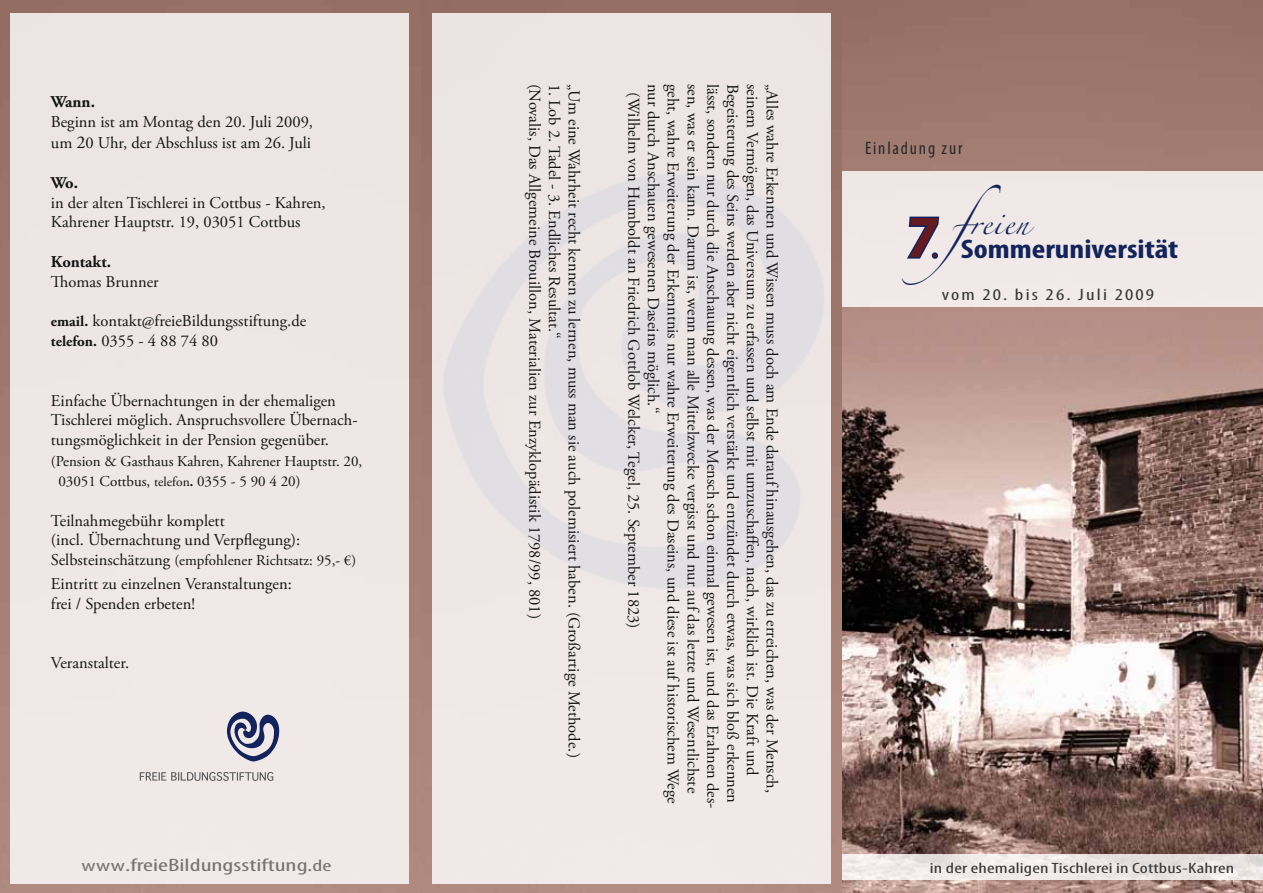
<style>
.page{position:relative;width:1263px;height:893px;background:#fff}
.page>*{position:absolute;margin:0;border:0;box-sizing:border-box;transform-origin:0 0}
.t1{font:italic 700 60px "Myriad Pro";color:#651921}
.t2{font:700 condensed 27px "Myriad Pro";color:#13235b;scale:1.2 1}
.t3{font:21px "Zapfino";letter-spacing:.05em;color:#13235b}
.t4{font:condensed 18px "Myriad Pro";color:#282829;scale:1.52 1}
.t5{font:condensed 18px "Myriad Pro";letter-spacing:.1em;color:#282829}
.t6{font:16.5px/19.8px "Adobe Garamond Pro";color:#141415}
.t7{font:condensed 16.5px "Myriad Pro";letter-spacing:.1em;color:#373739;scale:1.3 1}
.t8{font:700 16.5px "Adobe Garamond Pro";color:#141415}
.t9{font:15px/19.8px "Adobe Garamond Pro";color:#141415}
.t10{font:condensed 15px "Myriad Pro";letter-spacing:.01em;color:#373739;scale:1.39 1}
.s1{font-size:18px}
.s2{font-weight:700;font-size:15px}
.s3{font-size:13.5px}
.s4{font-weight:700;font-size:13.5px}
.s5{font-size:16.5px}
.s6{font-size:29.7px}
.s7{font-style:italic;font-stretch:normal;font-size:18px;color:#651921}
</style>
<div class="page">
<img style="left:0;top:0;width:1263px;height:893px">
<div style="left:433px;top:13px;width:398px;height:870px;background:#ede6e4"></div>
<div style="left:842px;top:171px;width:421px;height:135px;background:#f0e9e7"></div>
<svg style="left:842px;top:854px;width:421px;height:26px;background:#ede7e5"></svg>
<svg style="left:907px;top:216px;width:33px;height:43px"></svg>
<div style="left:932px;top:252px;width:6px;height:7px;border:3px solid #13235b;border-radius:50%"></div>
<div style="left:10px;top:13px;width:399px;height:871px;background:#eee7e5"></div>
<svg style="left:140px;top:772px;width:133px;height:9px"></svg>
<svg style="left:227px;top:712px;width:52px;height:49px"></svg>
<p class="t8" style="left:51px;top:92px;width:46px">Wann.</p>
<p class="t6" style="left:51px;top:111px;width:264px;line-height:21.6px">Beginn ist am Montag den 20. Juli 2009, um <span class="s1">2</span>0 Uhr, der Abschluss ist am 26. Juli</p>
<p class="t8" style="left:51px;top:173px;width:29px">Wo.</p>
<p class="t6" style="left:51px;top:193px;width:276px">in der alten Tischlerei in Cottbus - Kahren,<br>Kahrener Hauptstr. 19, 03051 Cottbus</p>
<p class="t8" style="left:51px;top:252px;width:62px">Kontakt.</p>
<p class="t6" style="left:51px;top:272px;width:109px">Thomas Brunner</p>
<p class="t6" style="left:51px;top:312px;width:257px"><span class="s2">email.</span> kontakt@freieBildungsstiftung.de <span class="s2">telefon.</span> 0355 - 4 88 74 80</p>
<p class="t6" style="left:51px;top:391px;width:308px">Einfache Übernachtungen in der ehemaligen<br>Tischlerei möglich. Anspruchsvollere Übernach&shy;tungsmöglichkeit in der Pension gegenüber.</p>
<p class="t9" style="left:58px;top:452px;width:305px;text-indent:-8px">(Pension &amp; Gasthaus Kahren, Kahrener Hauptstr. 20,<br>03051 Cottbus, <span class="s3">telefon</span><span class="s4">.</span> 0355 - 5 90 4 20)</p>
<p class="t6" style="left:51px;top:511px;width:251px">Teilnahmegebühr komplett<br>(incl. Übernachtung und Verpflegung):</p>
<p class="t9" style="left:51px;top:551px;width:307px"><span class="s5">Selbsteinschätzung</span> (empfohlener Richtsatz: 95,- €)</p>
<p class="t6" style="left:51px;top:575px;width:243px">Eintritt zu einzelnen Veranstaltungen: frei / Spenden erbeten!</p>
<p class="t6" style="left:51px;top:654px;width:80px">Veranstalter.</p>
<p class="t4" style="left:82px;top:855px;width:166px"><span class="s5">www</span>.freieBildungsstiftung.<span class="s5">de</span></p>
<p class="t6" style="left:544px;top:84px;width:536px;rotate:90deg">(Novalis, Das Allgemeine Brouillon, Materialien zur Enzyklopädistik 1798/99, 801)</p>
<p class="t6" style="left:564px;top:84px;width:256px;rotate:90deg">1. Lob 2. Tadel - 3. Endliches Resultat.“</p>
<p class="t6" style="left:583px;top:84px;width:675px;rotate:90deg">„Um eine Wahrheit recht kennen zu lernen, muss man sie auch polemisiert haben. (Großartige Methode.)</p>
<p class="t6" style="left:722px;top:84px;width:726px;rotate:90deg">lässt, sondern nur durch die Anschauung dessen, was der Mensch schon einmal gewesen ist, und das Erahnen des-</p>
<p class="t6" style="left:742px;top:84px;width:721px;rotate:90deg">Begeisterung des Seins werden aber nicht eigentlich verstärkt und entzündet durch etwas, was sich bloß erkennen</p>
<p class="t6" style="left:762px;top:84px;width:693px;rotate:90deg">seinem Vermögen, das Universum zu erfassen und selbst mit umzuschaffen, nach, wirklich ist. Die Kraft und</p>
<p class="t6" style="left:781px;top:84px;width:711px;rotate:90deg">„Alles wahre Erkennen und Wissen muss doch am Ende darauf hinausgehen, das zu erreichen, was der Mensch,</p>
<p class="t6" style="left:663px;top:84px;width:331px;rotate:90deg">nur durch Anschauen gewesenen Daseins möglich.“</p>
<p class="t6" style="left:682px;top:84px;width:721px;rotate:90deg">geht, wahre Erweiterung der Erkenntnis nur wahre Erweiterung des Daseins, und diese ist auf historischem Wege</p>
<p class="t6" style="left:702px;top:84px;width:711px;rotate:90deg">sen, was er sein kann. Darum ist, wenn man alle Mittelzwecke vergisst und nur auf das letzte und Wesentlichste</p>
<p class="t6" style="left:643px;top:92px;width:538px;rotate:90deg">(Wilhelm von Humboldt an Friedrich Gottlob Welcker, Tegel, 25. September 1823)</p>
<p class="t5" style="left:865px;top:138px;width:99px">Einladung zur</p>
<p class="t3" style="left:951px;top:215px;width:100px"><span class="s6">f</span>reien</p>
<p class="t7" style="left:942px;top:285px;width:165px">vom 20. bis 26. Juli 2009</p>
<h1 class="t1" style="left:908px;top:198px;width:34px">7</h1>
<h2 class="t2" style="left:933px;top:232px;width:206px"><span class="s7">.</span> Sommeruniversität</h2>
<p class="t10" style="left:930px;top:859px;width:221px">in der ehemaligen Tischlerei in Cottbus-Kahren</p>
</div>
